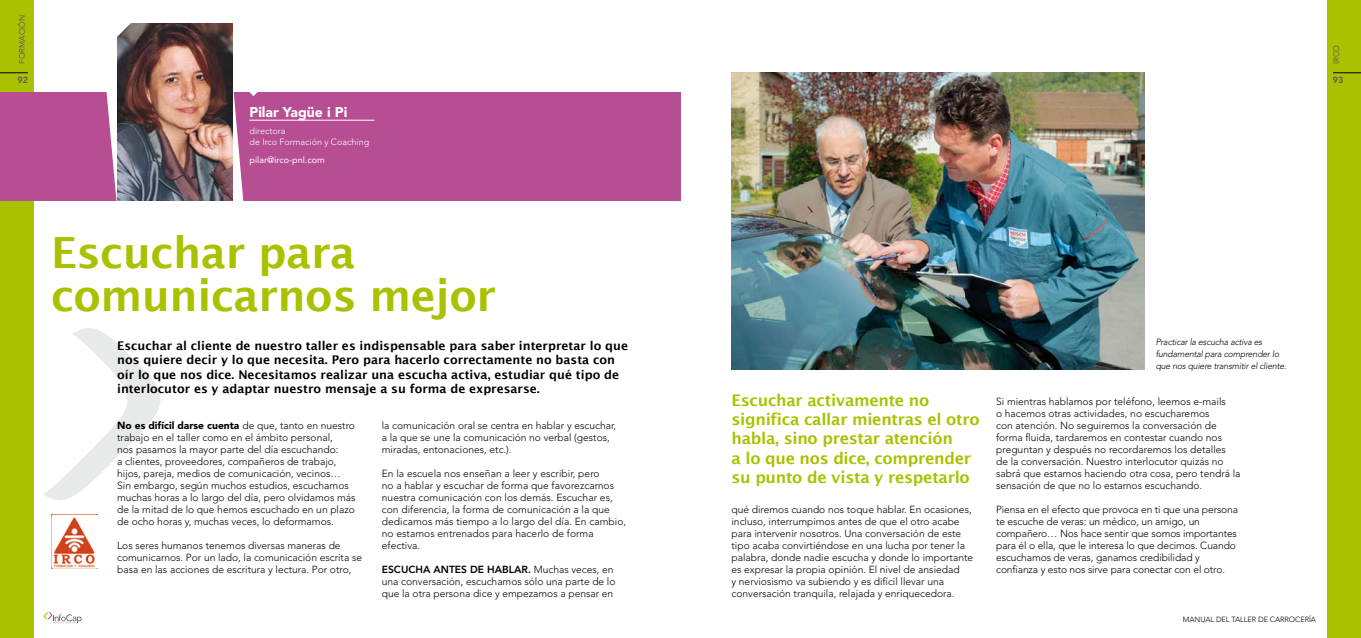
<style>
.page{position:relative;width:1361px;height:638px;background:#fff}
.page>*{position:absolute;margin:0;border:0;box-sizing:border-box;transform-origin:0 0}
.t1{font:600 43px/43px "Lucida Sans";letter-spacing:-.01em;color:#aac100}
.t2{font:600 16px/19.2px "Lucida Sans";letter-spacing:-.02em;color:#aac100}
.t3{font:900 14px "Avenir";color:#fff}
.t4{font:600 12px/14.4px "Lucida Sans";color:#000}
.t5{font:300 10.2px/12px "Avenir";color:#000}
.t6{font:italic 300 9px/12px "Avenir";letter-spacing:-.02em;color:#000}
.t7{font:300 9px/11px "Avenir";color:#fff}
.t8{font:9px "Avenir";color:#fff}
.t9{font:800 9px "Avenir";color:#58585a}
.t10{font:8px "Avenir";color:#58585a}
.t11{font:300 7.5px "Avenir";letter-spacing:-.01em;color:#000}
.s1{font-weight:900}
.s2{font-weight:800}
</style>
<div class="page">
<div style="left:0;top:0;width:34px;height:638px;background:#aac100"></div>
<svg style="left:0;top:73px;width:28px;height:1px"></svg>
<svg style="left:44px;top:612px;width:38px;height:12px"></svg>
<div style="left:1327px;top:0;width:34px;height:638px;background:#aac100"></div>
<svg style="left:1333px;top:73px;width:28px;height:1px"></svg>
<div style="left:0;top:92px;width:680px;height:109px;background:#b74e94"></div>
<svg style="left:44px;top:328px;width:117px;height:172px"></svg>
<img style="left:106px;top:23px;width:151px;height:178px">
<hr style="left:249px;top:120px;width:125px;height:1px;background:#fff">
<img style="left:731px;top:73px;width:414px;height:296px">
<img style="left:51px;top:514px;width:47px;height:54px">
<p class="t10" style="left:18px;top:64px;width:51px;rotate:-90deg">FORMACIóN</p>
<p class="t9" style="left:17px;top:74px;width:12px">92</p>
<h3 class="t3" style="left:249px;top:104px;width:99px">Pilar Yagüe i Pi</h3>
<p class="t7" style="left:249px;top:125px;width:121px">directora<br>de Irco Formación y Coaching</p>
<p class="t8" style="left:249px;top:155px;width:77px">pilar@irco-pnl.com</p>
<h1 class="t1" style="left:51px;top:231px;width:446px">Escuchar para comunicarnos mejor</h1>
<p class="t4" style="left:117px;top:338px;width:512px">Escuchar al cliente de nuestro taller es indispensable para saber interpretar lo que nos quiere decir y lo que necesita. Pero para hacerlo correctamente no basta con oír lo que nos dice. Necesitamos realizar una escucha activa, estudiar qué tipo de interlocutor es y adaptar nuestro mensaje a su forma de expresarse.</p>
<p class="t5" style="left:117px;top:419px;width:240px"><span class="s1">No es difícil darse cuenta</span> de que, tanto en nuestro trabajo en el taller como en el ámbito personal,<br>nos pasamos la mayor parte del día escuchando:<br>a clientes, proveedores, compañeros de trabajo, hijos, pareja, medios de comunicación, vecinos… Sin embargo, según muchos estudios, escuchamos muchas horas a lo largo del día, pero olvidamos más de la mitad de lo que hemos escuchado en un plazo de ocho horas y, muchas veces, lo deformamos.</p>
<p class="t5" style="left:117px;top:539px;width:246px">Los seres humanos tenemos diversas maneras de comunicarnos. Por un lado, la comunicación escrita se basa en las acciones de escritura y lectura. Por otro,</p>
<p class="t5" style="left:382px;top:419px;width:236px">la comunicación oral se centra en hablar y escuchar, a la que se une la comunicación no verbal (gestos, miradas, entonaciones, etc.).</p>
<p class="t5" style="left:382px;top:467px;width:246px">En la escuela nos enseñan a leer y escribir, pero<br>no a hablar y escuchar de forma que favorezcamos nuestra comunicación con los demás. Escuchar es, con diferencia, la forma de comunicación a la que dedicamos más tiempo a lo largo del día. En cambio, no estamos entrenados para hacerlo de forma efectiva.</p>
<p class="t5" style="left:382px;top:563px;width:235px"><span class="s2">ESCUCHA ANTES DE HABLAR.</span> Muchas veces, en una conversación, escuchamos sólo una parte de lo que la otra persona dice y empezamos a pensar en</p>
<p class="t10" style="left:1331px;top:64px;width:20px;rotate:-90deg">IRCO</p>
<p class="t9" style="left:1333px;top:74px;width:12px">93</p>
<h2 class="t2" style="left:731px;top:390px;width:250px">Escuchar activamente no significa callar mientras el otro habla, sino prestar atención<br>a lo que nos dice, comprender su punto de vista y respetarlo</h2>
<p class="t5" style="left:731px;top:503px;width:243px">qué diremos cuando nos toque hablar. En ocasiones, incluso, interrumpimos antes de que el otro acabe para intervenir nosotros. Una conversación de este tipo acaba convirtiéndose en una lucha por tener la palabra, donde nadie escucha y donde lo importante es expresar la propia opinión. El nivel de ansiedad<br>y nerviosismo va subiendo y es difícil llevar una conversación tranquila, relajada y enriquecedora.</p>
<p class="t6" style="left:1155px;top:336px;width:132px">Practicar la escucha activa es fundamental para comprender lo que nos quiere transmitir el cliente.</p>
<p class="t5" style="left:996px;top:395px;width:246px">Si mientras hablamos por teléfono, leemos e-mails<br>o hacemos otras actividades, no escucharemos<br>con atención. No seguiremos la conversación de forma fluida, tardaremos en contestar cuando nos preguntan y después no recordaremos los detalles<br>de la conversación. Nuestro interlocutor quizás no sabrá que estamos haciendo otra cosa, pero tendrá la sensación de que no lo estamos escuchando.</p>
<p class="t5" style="left:996px;top:503px;width:243px">Piensa en el efecto que provoca en ti que una persona te escuche de veras: un médico, un amigo, un compañero… Nos hace sentir que somos importantes para él o ella, que le interesa lo que decimos. Cuando escuchamos de veras, ganamos credibilidad y confianza y esto nos sirve para conectar con el otro.</p>
<p class="t11" style="left:1183px;top:615px;width:135px">MANUAL DEL TALLER DE CARROCERÍA</p>
</div>
